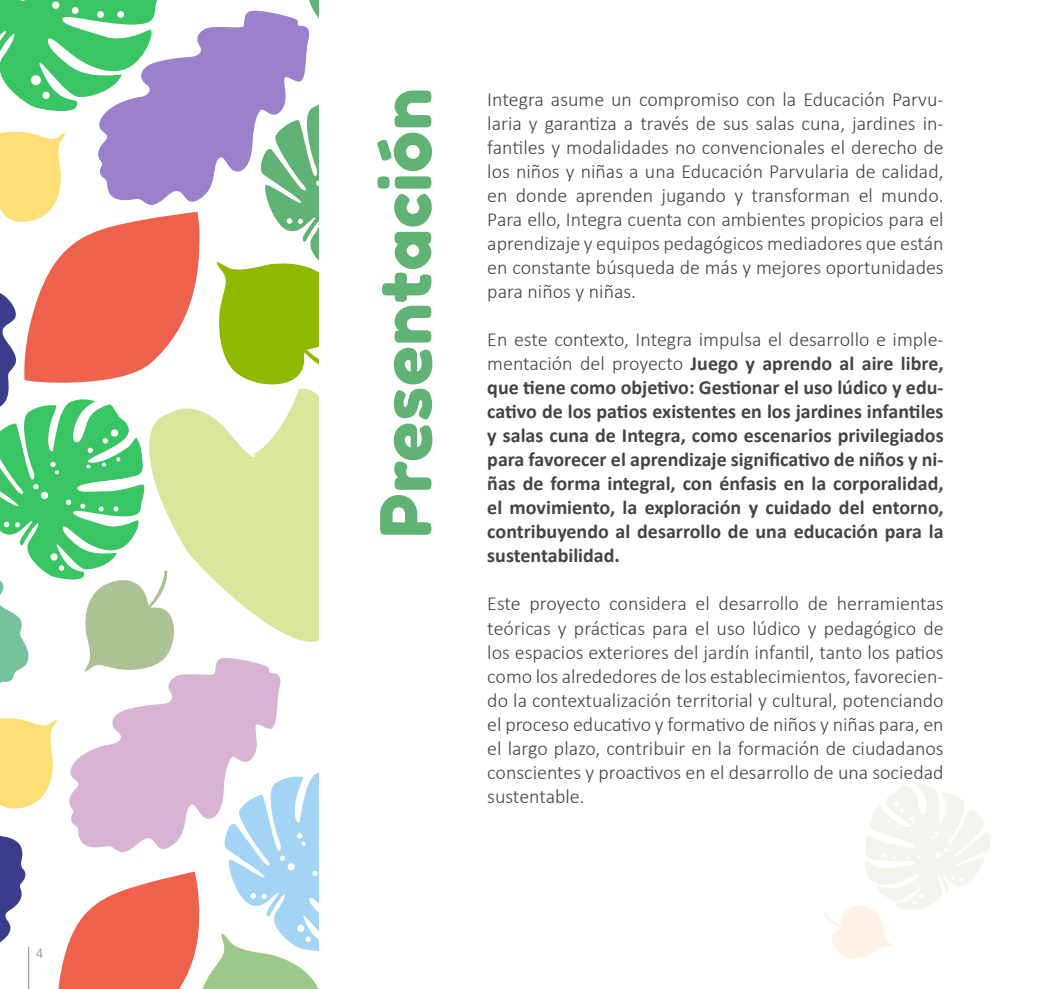
<style>
.page{position:relative;width:1042px;height:989px;background:#fff}
.page>*{position:absolute;margin:0;border:0;box-sizing:border-box;transform-origin:0 0}
.t1{font:70px "Fredoka One";letter-spacing:.01em;color:#61b375}
.t2{font:300 20px/24px "Calibri";color:#454444;text-align:justify}
.t3{font:700 20px/24px "Calibri";color:#454444;text-align:justify}
.t4{font:300 15px "Calibri";color:#8e8e8d}
.s1{font-weight:300}
</style>
<div class="page">
<svg style="left:824px;top:784px;width:167px;height:175px"></svg>
<svg style="left:0;top:0;width:157px;height:112px"></svg>
<svg style="left:216px;top:104px;width:103px;height:281px"></svg>
<svg style="left:201px;top:388px;width:118px;height:254px;fill:#dae69c"></svg>
<svg style="left:0;top:131px;width:201px;height:552px"></svg>
<svg style="left:309px;top:0;width:10px;height:19px"></svg>
<svg style="left:96px;top:9px;width:216px;height:206px;fill:#9b80cc"></svg>
<svg style="left:0;top:718px;width:319px;height:271px"></svg>
<svg style="left:67px;top:656px;width:216px;height:206px;fill:#d9b3d4"></svg>
<p class="t4" style="left:36px;top:943px;width:9px">4</p>
<h1 class="t1" style="left:363px;top:537px;width:451px;rotate:-90deg">Presentación</h1>
<p class="t2" style="left:487px;top:87px;width:458px">Integra asume un compromiso con la Educación Parvu&shy;laria y garantiza a través de sus salas cuna, jardines in&shy;fantiles y modalidades no convencionales el derecho de los niños y niñas a una Educación Parvularia de calidad, en donde aprenden jugando y transforman el mundo.<br>Para ello, Integra cuenta con ambientes propicios para el aprendizaje y equipos pedagógicos mediadores que están en constante búsqueda de más y mejores oportunidades para niños y niñas.</p>
<p class="t3" style="left:487px;top:328px;width:458px"><span class="s1">En este contexto, Integra impulsa el desarrollo e imple&shy;mentación del proyecto</span> Juego y aprendo al aire libre, que tiene como objetivo: Gestionar el uso lúdico y edu&shy;cativo de los patios existentes en los jardines infantiles y salas cuna de Integra, como escenarios privilegiados para favorecer el aprendizaje significativo de niños y ni&shy;ñas de forma integral, con énfasis en la corporalidad, el movimiento, la exploración y cuidado del entorno, contribuyendo al desarrollo de una educación para la sustentabilidad.</p>
<p class="t2" style="left:487px;top:591px;width:458px">Este proyecto considera el desarrollo de herramientas teóricas y prácticas para el uso lúdico y pedagógico de los espacios exteriores del jardín infantil, tanto los patios como los alrededores de los establecimientos, favorecien&shy;do la contextualización territorial y cultural, potenciando el proceso educativo y formativo de niños y niñas para, en el largo plazo, contribuir en la formación de ciudadanos conscientes y proactivos en el desarrollo de una sociedad sustentable.</p>
</div>
